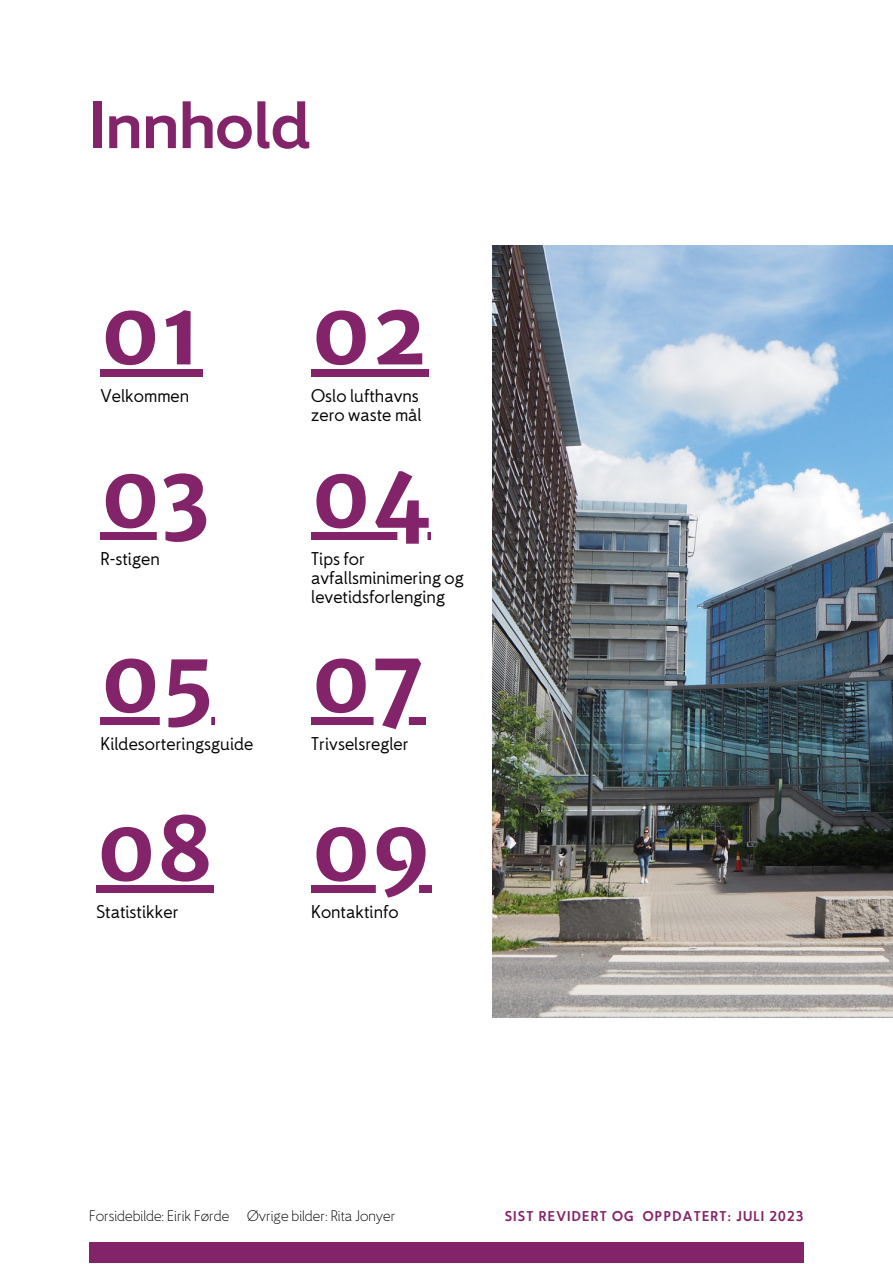
<style>
.page{position:relative;width:893px;height:1264px;background:#fff}
.page>*{position:absolute;margin:0;border:0;box-sizing:border-box;transform-origin:0 0}
.t1{font:700 86.85px "Merriweather Sans";color:#83246a}
.t2{font:700 60px "Avinor";color:#83246a}
.t3{font:500 16.2px/19px "Avinor";color:#000}
.t4{font:300 13.5px "Avinor";color:#000}
.t5{font:700 12.75px "Avinor";letter-spacing:.09em;color:#83246a}
</style>
<div class="page">
<div style="left:89px;top:1242px;width:714px;height:20px;background:#83246a"></div>
<img style="left:492px;top:245px;width:400px;height:772px">
<div style="left:100px;top:369px;width:103px;height:8px;background:#83246a"></div>
<div style="left:311px;top:369px;width:117px;height:8px;background:#83246a"></div>
<svg style="left:100px;top:532px;width:57px;height:8px"></svg>
<svg style="left:311px;top:532px;width:120px;height:8px"></svg>
<svg style="left:100px;top:717px;width:115px;height:7px"></svg>
<svg style="left:311px;top:717px;width:114px;height:7px"></svg>
<svg style="left:311px;top:885px;width:120px;height:8px"></svg>
<div style="left:96px;top:885px;width:118px;height:8px;background:#83246a"></div>
<p class="t2" style="left:89px;top:87px;width:223px">Innhold</p>
<p class="t1" style="left:100px;top:279px;width:104px">01</p>
<p class="t3" style="left:100px;top:386px;width:90px">Velkommen</p>
<p class="t1" style="left:100px;top:442px;width:111px">03</p>
<p class="t3" style="left:100px;top:549px;width:61px">R-stigen</p>
<p class="t1" style="left:100px;top:627px;width:116px">05</p>
<p class="t3" style="left:100px;top:734px;width:154px">Kildesorteringsguide</p>
<p class="t1" style="left:96px;top:795px;width:119px">08</p>
<p class="t3" style="left:96px;top:902px;width:84px">Statistikker</p>
<p class="t1" style="left:311px;top:279px;width:119px">02</p>
<p class="t3" style="left:311px;top:386px;width:112px">Oslo lufthavns zero waste mål</p>
<p class="t1" style="left:311px;top:442px;width:121px">04</p>
<p class="t3" style="left:311px;top:549px;width:154px">Tips for avfallsminimering og levetidsforlenging</p>
<p class="t1" style="left:311px;top:627px;width:116px">07</p>
<p class="t3" style="left:311px;top:734px;width:99px">Trivselsregler</p>
<p class="t1" style="left:311px;top:795px;width:122px">09</p>
<p class="t3" style="left:311px;top:902px;width:89px">Kontaktinfo</p>
<p class="t4" style="left:89px;top:1207px;width:142px">Forsidebilde: Eirik Førde</p>
<p class="t4" style="left:247px;top:1207px;width:150px">Øvrige bilder: Rita Jonyer</p>
<p class="t5" style="left:504px;top:1208px;width:300px">SIST REVIDERT OG OPPDATERT: JULI 2023</p>
</div>
